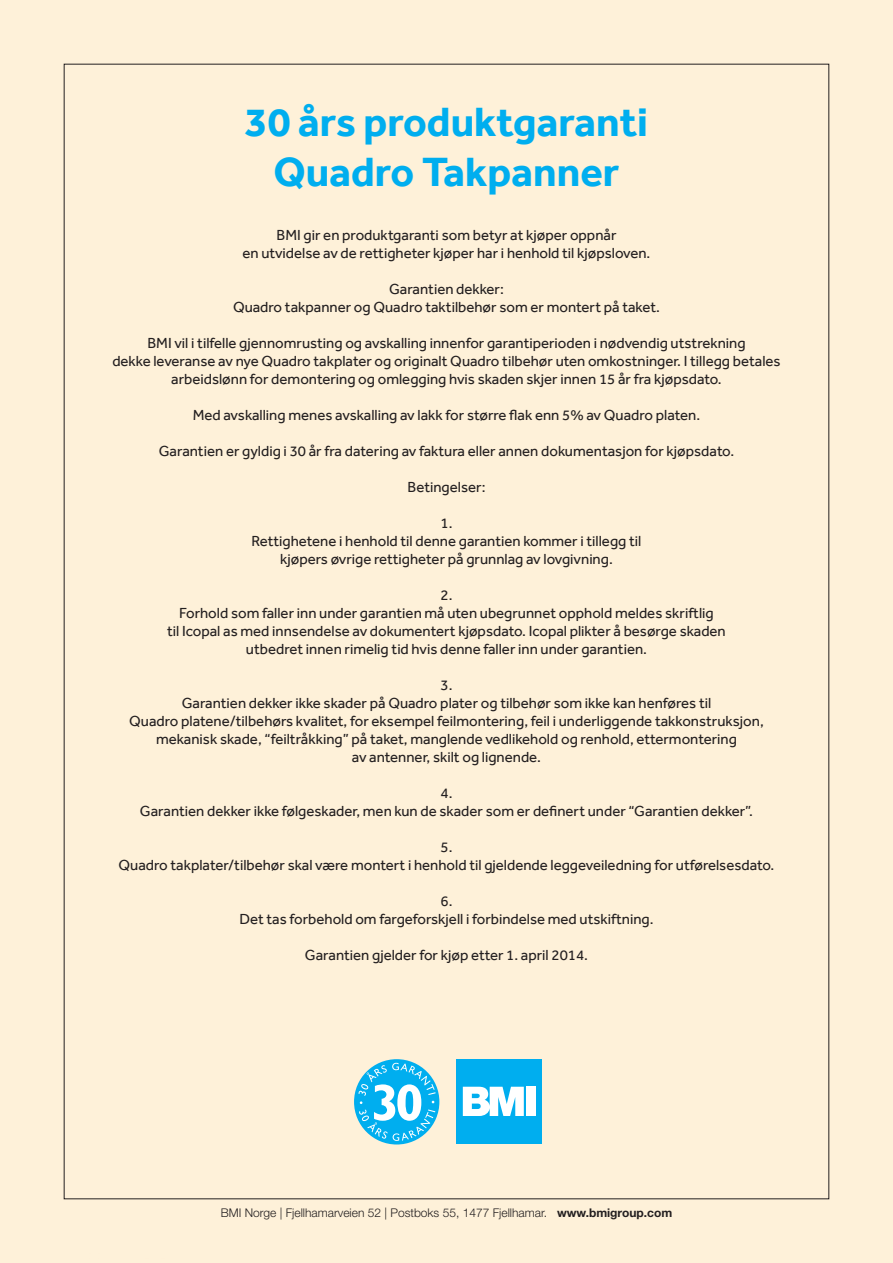
<style>
.page{position:relative;width:893px;height:1263px;background:#fef1d9}
.page>*{position:absolute;margin:0;border:0;box-sizing:border-box;transform-origin:0 0}
.t1{font:700 42px/50.4px "Effra";color:#00aeef;text-align:center}
.t2{font:15px/18px "Effra";color:#231f20;text-align:center}
.t3{font:300 12px "Helvetica Neue";color:#231f20}
.s1{font-weight:700}
</style>
<div class="page">
<div style="left:457px;top:1059px;width:85px;height:85px;background:#00aeef"></div>
<svg style="left:463px;top:1087px;width:61px;height:29px;background:#d1f0fc"></svg>
<div style="left:527px;top:1087px;width:9px;height:29px;background:#fff"></div>
<div style="left:354px;top:1059px;width:85px;height:85px;background:#00aeef;border-radius:50%"></div>
<svg style="left:358px;top:1063px;width:78px;height:78px"></svg>
<h1 class="t1" style="left:245px;top:96px;width:405px">30 års produktgaranti<br>Quadro Takpanner</h1>
<p class="t2" style="left:243px;top:226px;width:409px">BMI gir en produktgaranti som betyr at kjøper oppnår<br>en utvidelse av de rettigheter kjøper har i henhold til kjøpsloven.</p>
<p class="t2" style="left:233px;top:280px;width:428px">Garantien dekker:<br>Quadro takpanner og Quadro taktilbehør som er montert på taket.</p>
<p class="t2" style="left:112px;top:334px;width:670px">BMI vil i tilfelle gjennomrusting og avskalling innenfor garantiperioden i nødvendig utstrekning<br>dekke leveranse av nye Quadro takplater og originalt Quadro tilbehør uten omkostninger. I tillegg betales arbeidslønn for demontering og omlegging hvis skaden skjer innen 15 år fra kjøpsdato.</p>
<p class="t2" style="left:193px;top:406px;width:509px">Med avskalling menes avskalling av lakk for større flak enn 5% av Quadro platen.</p>
<p class="t2" style="left:159px;top:442px;width:577px">Garantien er gyldig i 30 år fra datering av faktura eller annen dokumentasjon for kjøpsdato.</p>
<p class="t2" style="left:407px;top:478px;width:79px">Betingelser:</p>
<p class="t2" style="left:252px;top:514px;width:391px">1.<br>Rettighetene i henhold til denne garantien kommer i tillegg til kjøpers øvrige rettigheter på grunnlag av lovgivning.</p>
<p class="t2" style="left:167px;top:586px;width:560px">2.<br>Forhold som faller inn under garantien må uten ubegrunnet opphold meldes skriftlig<br>til Icopal as med innsendelse av dokumentert kjøpsdato. Icopal plikter å besørge skaden utbedret innen rimelig tid hvis denne faller inn under garantien.</p>
<p class="t2" style="left:129px;top:676px;width:636px">3.<br>Garantien dekker ikke skader på Quadro plater og tilbehør som ikke kan henføres til<br>Quadro platene/tilbehørs kvalitet, for eksempel feilmontering, feil i underliggende takkonstruksjon, mekanisk skade, “feiltråkking” på taket, manglende vedlikehold og renhold, ettermontering<br>av antenner, skilt og lignende.</p>
<p class="t2" style="left:140px;top:784px;width:614px">4.<br>Garantien dekker ikke følgeskader, men kun de skader som er definert under “Garantien dekker”.</p>
<p class="t2" style="left:119px;top:838px;width:657px">5.<br>Quadro takplater/tilbehør skal være montert i henhold til gjeldende leggeveiledning for utførelsesdato.</p>
<p class="t2" style="left:239px;top:892px;width:416px">6.<br>Det tas forbehold om fargeforskjell i forbindelse med utskiftning.</p>
<p class="t2" style="left:305px;top:946px;width:285px">Garantien gjelder for kjøp etter 1. april 2014.</p>
<p class="t3" style="left:221px;top:1205px;width:453px">BMI Norge | Fjellhamarveien 52 | Postboks 55, 1477 Fjellhamar. <span class="s1">www.bmigroup.com</span></p>
</div>
